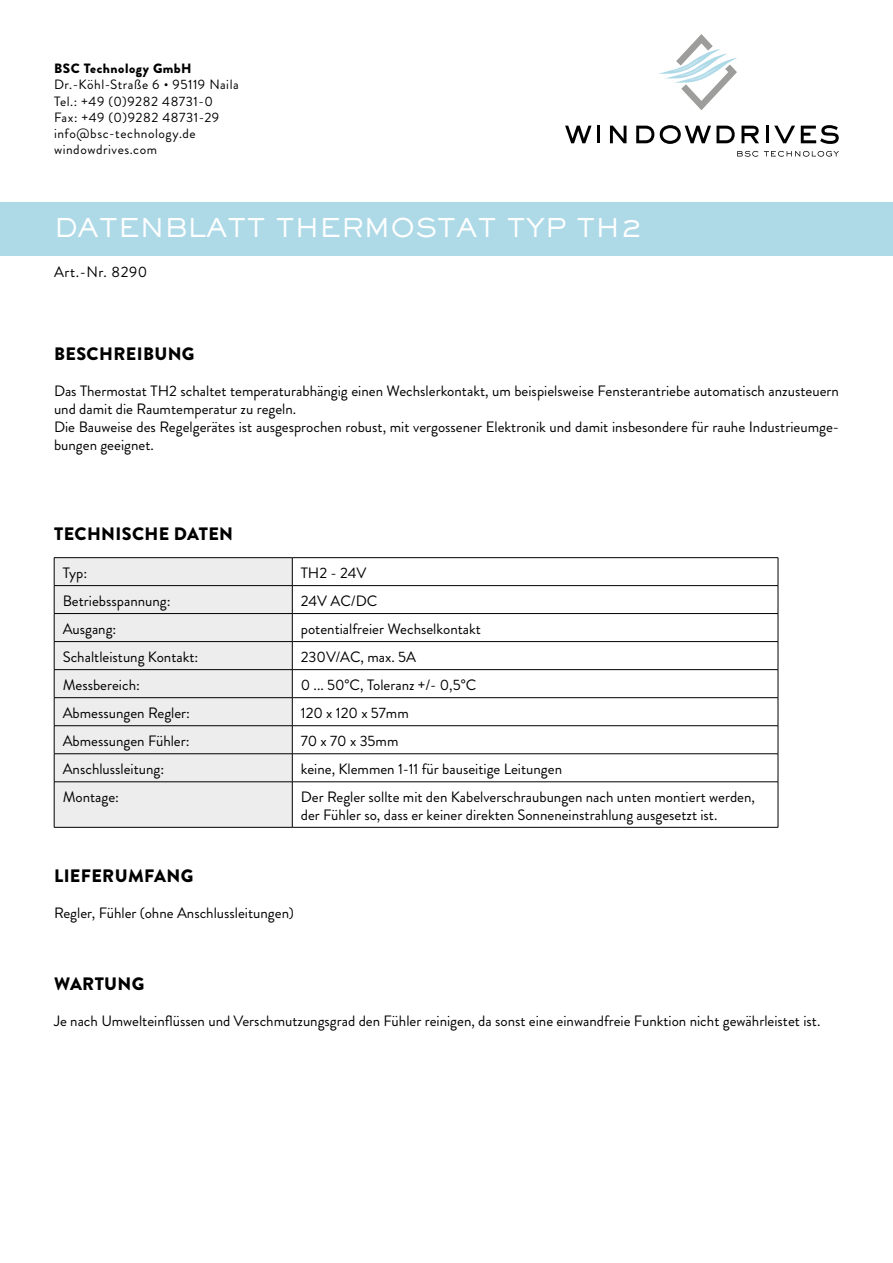
<style>
.page{position:relative;width:893px;height:1263px;background:#fff}
.page>*{position:absolute;margin:0;border:0;box-sizing:border-box;transform-origin:0 0}
.t1{font:500 25.5px "Sackers Gothic Std";color:#fff}
.t2{font:900 18px "Brandon Grotesque";letter-spacing:.02em;color:#000}
.t3{font:15px/18px "Brandon Grotesque";color:#000}
.t4{font:15px "Brandon Grotesque";letter-spacing:.04em;color:#000}
.t5{font:13.5px/16.2px "Brandon Grotesque";letter-spacing:.04em;color:#000}
.t6{font:900 13.5px "Brandon Grotesque";letter-spacing:.04em;color:#000}
</style>
<div class="page">
<div style="left:0;top:202px;width:893px;height:53px;background:#aedae8"></div>
<svg style="left:737px;top:151px;width:21px;height:5px"></svg>
<svg style="left:764px;top:151px;width:75px;height:5px"></svg>
<svg style="left:565px;top:126px;width:26px;height:17px"></svg>
<hr style="left:597px;top:126px;width:3px;height:17px;background:#000">
<svg style="left:610px;top:126px;width:16px;height:17px"></svg>
<svg style="left:636px;top:126px;width:18px;height:17px"></svg>
<svg style="left:660px;top:125px;width:75px;height:19px"></svg>
<svg style="left:741px;top:126px;width:18px;height:17px"></svg>
<hr style="left:766px;top:126px;width:3px;height:17px;background:#000">
<svg style="left:774px;top:126px;width:21px;height:17px"></svg>
<svg style="left:801px;top:125px;width:38px;height:19px"></svg>
<svg style="left:659px;top:34px;width:78px;height:76px"></svg>
<svg style="left:778px;top:558px;width:1px;height:224px"></svg>
<hr style="left:778px;top:782px;width:1px;height:45px;background:#000">
<hr style="left:54px;top:557px;width:238px;height:1px;background:#000">
<hr style="left:292px;top:557px;width:486px;height:1px;background:#000">
<hr style="left:292px;top:585px;width:486px;height:1px;background:#000">
<hr style="left:292px;top:613px;width:486px;height:1px;background:#000">
<hr style="left:292px;top:641px;width:486px;height:1px;background:#000">
<hr style="left:292px;top:669px;width:486px;height:1px;background:#000">
<hr style="left:292px;top:697px;width:486px;height:1px;background:#000">
<hr style="left:292px;top:725px;width:486px;height:1px;background:#000">
<svg style="left:54px;top:558px;width:239px;height:269px;background:#e4e4e4"></svg>
<hr style="left:292px;top:753px;width:486px;height:1px;background:#000">
<hr style="left:54px;top:781px;width:238px;height:1px;background:#000">
<hr style="left:54px;top:782px;width:1px;height:45px;background:#000">
<hr style="left:292px;top:781px;width:486px;height:1px;background:#000">
<hr style="left:54px;top:827px;width:238px;height:1px;background:#000">
<hr style="left:292px;top:827px;width:486px;height:1px;background:#000">
<p class="t6" style="left:54px;top:59px;width:139px">BSC Technology GmbH</p>
<p class="t5" style="left:54px;top:77px;width:186px">Dr.-Köhl-Straße 6 • 95119 Naila<br>Tel.: +49 (0)9282 48731-0<br>Fax: +49 (0)9282 48731-29 info@bsc-technology.de windowdrives.com</p>
<h1 class="t1" style="left:54px;top:211px;width:590px">DATENBLATT THERMOSTAT TYP TH2</h1>
<p class="t4" style="left:54px;top:262px;width:95px">Art.-Nr. 8290</p>
<p class="t2" style="left:54px;top:341px;width:142px">BESCHREIBUNG</p>
<p class="t3" style="left:54px;top:382px;width:786px">Das Thermostat TH2 schaltet temperaturabhängig einen Wechslerkontakt, um beispielsweise Fensterantriebe automatisch anzusteuern und damit die Raumtemperatur zu regeln.<br>Die Bauweise des Regelgerätes ist ausgesprochen robust, mit vergossener Elektronik und damit insbesondere für rauhe Industrieumge&shy;bungen geeignet.</p>
<p class="t2" style="left:54px;top:521px;width:181px">TECHNISCHE DATEN</p>
<p class="t3" style="left:63px;top:564px;width:26px">Typ:</p>
<p class="t3" style="left:301px;top:564px;width:67px">TH2 - 24V</p>
<p class="t3" style="left:63px;top:592px;width:109px">Betriebsspannung:</p>
<p class="t3" style="left:301px;top:592px;width:78px">24V AC/DC</p>
<p class="t3" style="left:63px;top:620px;width:55px">Ausgang:</p>
<p class="t3" style="left:301px;top:620px;width:182px">potentialfreier Wechselkontakt</p>
<p class="t3" style="left:63px;top:648px;width:137px">Schaltleistung Kontakt:</p>
<p class="t3" style="left:301px;top:648px;width:117px">230V/AC, max. 5A</p>
<p class="t3" style="left:63px;top:676px;width:79px">Messbereich:</p>
<p class="t3" style="left:301px;top:676px;width:177px">0 ... 50°C, Toleranz +/- 0,5°C</p>
<p class="t3" style="left:63px;top:704px;width:129px">Abmessungen Regler:</p>
<p class="t3" style="left:301px;top:704px;width:110px">120 x 120 x 57mm</p>
<p class="t3" style="left:63px;top:732px;width:129px">Abmessungen Fühler:</p>
<p class="t3" style="left:301px;top:732px;width:99px">70 x 70 x 35mm</p>
<p class="t3" style="left:63px;top:760px;width:103px">Anschlussleitung:</p>
<p class="t3" style="left:301px;top:760px;width:263px">keine, Klemmen 1-11 für bauseitige Leitungen</p>
<p class="t3" style="left:63px;top:788px;width:58px">Montage:</p>
<p class="t3" style="left:301px;top:788px;width:456px">Der Regler sollte mit den Kabelverschraubungen nach unten montiert werden, der Fühler so, dass er keiner direkten Sonneneinstrahlung ausgesetzt ist.</p>
<p class="t2" style="left:54px;top:863px;width:141px">LIEFERUMFANG</p>
<p class="t3" style="left:54px;top:904px;width:242px">Regler, Fühler (ohne Anschlussleitungen)</p>
<p class="t2" style="left:54px;top:971px;width:92px">WARTUNG</p>
<p class="t3" style="left:54px;top:1012px;width:768px">Je nach Umwelteinflüssen und Verschmutzungsgrad den Fühler reinigen, da sonst eine einwandfreie Funktion nicht gewährleistet ist.</p>
</div>
